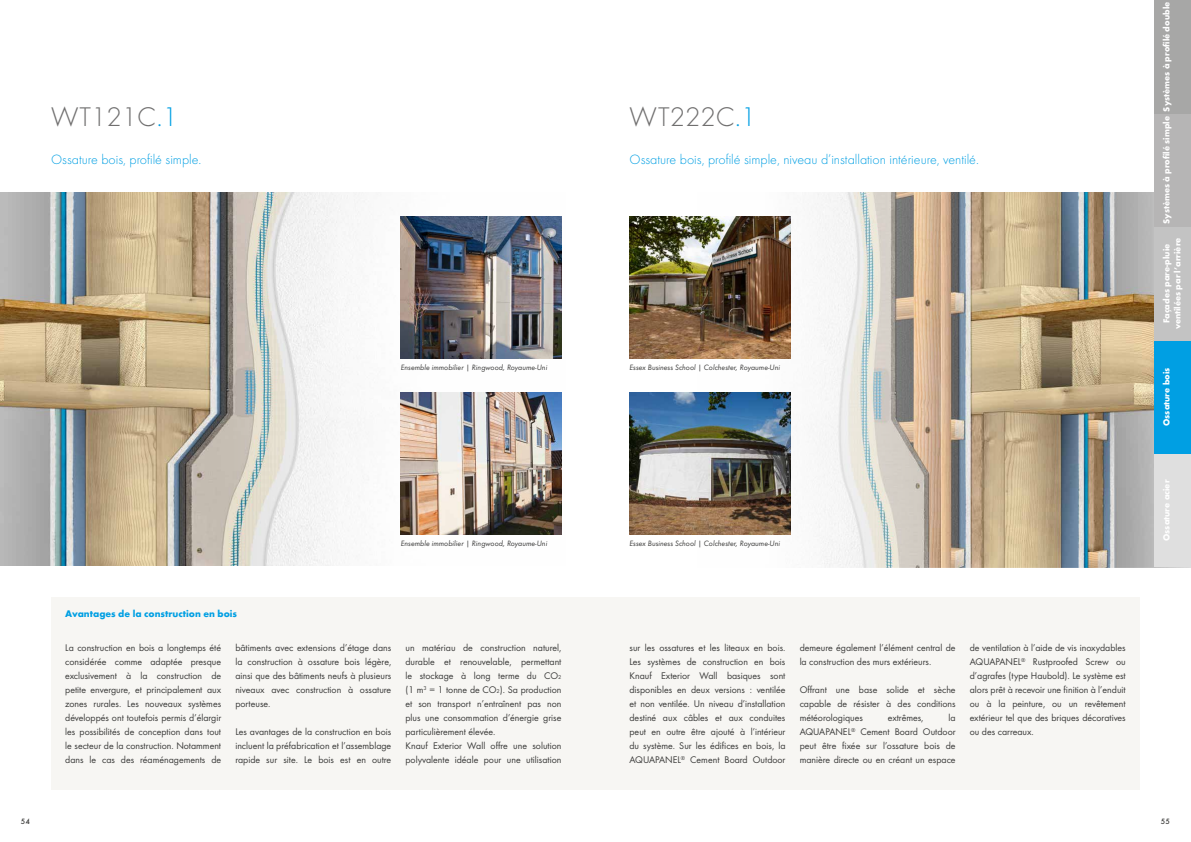
<style>
.page{position:relative;width:1191px;height:842px;background:#fff}
.page>*{position:absolute;margin:0;border:0;box-sizing:border-box;transform-origin:0 0}
.Heading{font:300 28px "Futura";color:#706f6f}
.Heading-2{font:300 14px "Futura";color:#009fe3}
.Running_Text{font:10px/14px "Futura Boo";color:#3c3c3b;text-align:justify}
.Info_Boxes_H2{font:700 10px "Futura";color:#009fe3}
.Table_-_Headline{font:700 9px/11px "Futura";color:#fff;text-align:center}
.Intro{font:8px "Futura Boo Obl";color:#3c3c3b}
.t1{font:500 8px "Futura";color:#3c3c3b}
.s1{color:#009fe3}
.s2{font-size:5.8px}
</style>
<div class="page">
<div style="left:51px;top:597px;width:1089px;height:192px;background:#f7f6f3"></div>
<img style="left:1006px;top:192px;width:148px;height:375px">
<div style="left:1154px;top:454px;width:37px;height:113px;background:#dfdfdf"></div>
<div style="left:1154px;top:340px;width:37px;height:114px;background:#009fe3"></div>
<div style="left:1154px;top:227px;width:37px;height:113px;background:#c3c3c3"></div>
<div style="left:1154px;top:113px;width:37px;height:114px;background:#b6b5b5"></div>
<div style="left:1154px;top:0;width:37px;height:113px;background:#a7a7a6"></div>
<img style="left:0;top:192px;width:226px;height:374px">
<svg style="left:226px;top:192px;width:336px;height:374px;fill:#f6f6f6"></svg>
<svg style="left:629px;top:192px;width:377px;height:376px"></svg>
<img style="left:401px;top:393px;width:160px;height:141px">
<img style="left:629px;top:393px;width:161px;height:141px">
<img style="left:629px;top:216px;width:161px;height:142px">
<img style="left:401px;top:216px;width:160px;height:142px">
<p class="Heading" style="left:51px;top:101px;width:128px">WT121C<span class="s1">.1</span></p>
<p class="Heading" style="left:629px;top:101px;width:128px">WT222C<span class="s1">.1</span></p>
<p class="Heading-2" style="left:51px;top:152px;width:152px">Ossature bois, profilé simple.</p>
<p class="Heading-2" style="left:629px;top:152px;width:351px">Ossature bois, profilé simple, niveau d’installation intérieure, ventilé.</p>
<p class="Intro" style="left:401px;top:362px;width:148px">Ensemble immobilier | Ringwood, Royaume-Uni</p>
<p class="Intro" style="left:629px;top:362px;width:152px">Essex Business School | Colchester, Royaume-Uni</p>
<p class="Intro" style="left:401px;top:539px;width:148px">Ensemble immobilier | Ringwood, Royaume-Uni</p>
<p class="Info_Boxes_H2" style="left:65px;top:608px;width:173px">Avantages de la construction en bois</p>
<p class="Running_Text" style="left:65px;top:641px;width:157px">La construction en bois a longtemps été considérée comme adaptée presque exclusivement à la construction de petite envergure, et principalement aux zones rurales. Les nouveaux systèmes développés ont toutefois permis d’élargir les possibilités de conception dans tout le secteur de la construction. Notamment dans le cas des réaménagements de</p>
<p class="Running_Text" style="left:235px;top:641px;width:157px">bâtiments avec extensions d’étage dans la construction à ossature bois légère, ainsi que des bâtiments neufs à plusieurs niveaux avec construction à ossature porteuse.</p>
<p class="Running_Text" style="left:235px;top:725px;width:157px">Les avantages de la construction en bois incluent la préfabrication et l’assemblage rapide sur site. Le bois est en outre</p>
<p class="Running_Text" style="left:405px;top:641px;width:157px">un matériau de construction naturel, durable et renouvelable, permettant le stockage à long terme du CO<span class="s2">2 </span>(1 m<sup>3</sup> = 1 tonne de CO<span class="s2">2</span>). Sa production et son transport n’entraînent pas non plus une consommation d’énergie grise particulièrement élevée.</p>
<p class="Running_Text" style="left:405px;top:739px;width:157px">Knauf Exterior Wall offre une solution polyvalente idéale pour une utilisation</p>
<p class="Intro" style="left:629px;top:539px;width:152px">Essex Business School | Colchester, Royaume-Uni</p>
<p class="Running_Text" style="left:629px;top:641px;width:157px">sur les ossatures et les liteaux en bois.<br>Les systèmes de construction en bois Knauf Exterior Wall basiques sont disponibles en deux versions : ventilée et non ventilée. Un niveau d’installation destiné aux câbles et aux conduites peut en outre être ajouté à l’intérieur du système. Sur les édifices en bois, la AQUAPANEL<sup>®</sup> Cement Board Outdoor</p>
<p class="Running_Text" style="left:799px;top:641px;width:157px">demeure également l’élément central de la construction des murs extérieurs.</p>
<p class="Running_Text" style="left:799px;top:683px;width:157px">Offrant une base solide et sèche capable de résister à des conditions météorologiques</p>
<p class="Running_Text" style="left:799px;top:711px;width:157px;text-indent:149px">la AQUAPANEL<sup>®</sup> Cement Board Outdoor peut être fixée sur l’ossature bois de manière directe ou en créant un espace</p>
<p class="Running_Text" style="left:888px;top:711px;width:37px">extrêmes,</p>
<p class="Running_Text" style="left:969px;top:641px;width:157px">de ventilation à l’aide de vis inoxydables AQUAPANEL<sup>®</sup> Rustproofed Screw ou d’agrafes (type Haubold). Le système est alors prêt à recevoir une finition à l’enduit ou à la peinture, ou un revêtement extérieur tel que des briques décoratives ou des carreaux.</p>
<p class="Table_-_Headline" style="left:1160px;top:111px;width:111px;rotate:-90deg">Systèmes à profilé double</p>
<p class="Table_-_Headline" style="left:1160px;top:224px;width:109px;rotate:-90deg">Systèmes à profilé simple</p>
<p class="Table_-_Headline" style="left:1160px;top:329px;width:93px;rotate:-90deg">Façades pare-pluie ventilées par l’arrière</p>
<p class="Table_-_Headline" style="left:1160px;top:426px;width:60px;rotate:-90deg">Ossature bois</p>
<p class="Table_-_Headline" style="left:1160px;top:541px;width:63px;rotate:-90deg">Ossature acier</p>
<p class="t1" style="left:21px;top:816px;width:11px">54</p>
<p class="t1" style="left:1161px;top:816px;width:11px">55</p>
</div>
